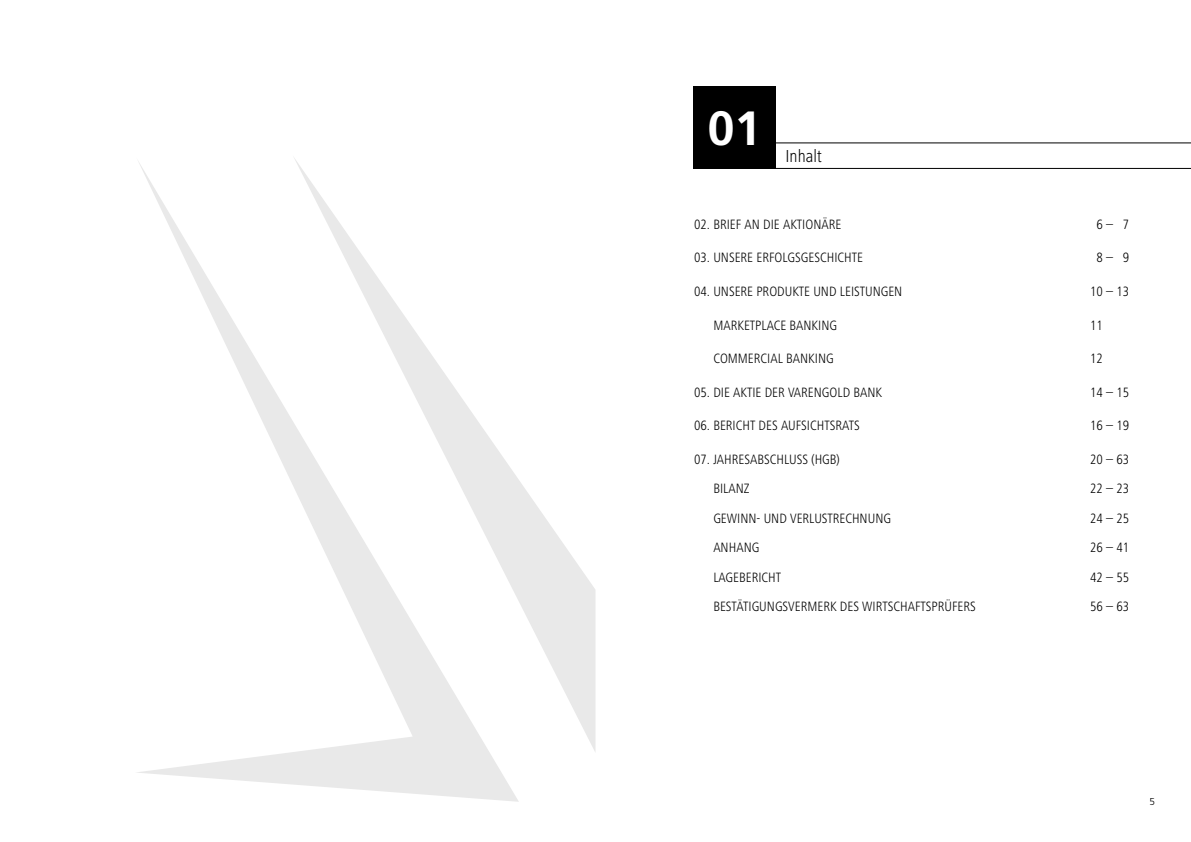
<style>
.page{position:relative;width:1191px;height:842px;background:#fff}
.page>*{position:absolute;margin:0;border:0;box-sizing:border-box;transform-origin:0 0}
.t1{font:700 48px "Frutiger";color:#fff}
.t2{font:300 condensed 18px "Frutiger Next LT";color:#000}
.t3{font:300 condensed 14px "Frutiger Next LT";color:#000}
.t4{font:300 10px "Frutiger";color:#000}
</style>
<div class="page">
<svg style="left:137px;top:161px;width:382px;height:641px"></svg>
<svg style="left:293px;top:158px;width:302px;height:595px"></svg>
<hr style="left:694px;top:143px;width:497px;height:1px;background:#000">
<hr style="left:694px;top:168px;width:497px;height:1px;background:#000">
<div style="left:693px;top:86px;width:83px;height:83px;background:#000"></div>
<h1 class="t1" style="left:708px;top:100px;width:55px">01</h1>
<p class="t2" style="left:785px;top:146px;width:38px">Inhalt</p>
<p class="t3" style="left:694px;top:217px;width:149px">02. BRIEF AN DIE AKTIONÄRE</p>
<p class="t3" style="left:1096px;top:217px;width:34px">6 – 7</p>
<p class="t3" style="left:694px;top:250px;width:170px">03. UNSERE ERFOLGSGESCHICHTE</p>
<p class="t3" style="left:1096px;top:250px;width:34px">8 – 9</p>
<p class="t3" style="left:694px;top:284px;width:210px">04. UNSERE PRODUKTE UND LEISTUNGEN</p>
<p class="t3" style="left:1090px;top:284px;width:41px">10 – 13</p>
<p class="t3" style="left:713px;top:317px;width:125px">MARKETPLACE BANKING</p>
<p class="t3" style="left:1090px;top:317px;width:14px">11</p>
<p class="t3" style="left:713px;top:351px;width:122px">COMMERCIAL BANKING</p>
<p class="t3" style="left:1090px;top:351px;width:14px">12</p>
<p class="t3" style="left:694px;top:384px;width:190px">05. DIE AKTIE DER VARENGOLD BANK</p>
<p class="t3" style="left:1090px;top:384px;width:41px">14 – 15</p>
<p class="t3" style="left:694px;top:418px;width:167px">06. BERICHT DES AUFSICHTSRATS</p>
<p class="t3" style="left:1090px;top:418px;width:41px">16 – 19</p>
<p class="t3" style="left:694px;top:451px;width:147px">07. JAHRESABSCHLUSS (HGB)</p>
<p class="t3" style="left:1090px;top:451px;width:41px">20 – 63</p>
<p class="t3" style="left:713px;top:481px;width:38px">BILANZ</p>
<p class="t3" style="left:1090px;top:481px;width:41px">22 – 23</p>
<p class="t3" style="left:713px;top:510px;width:179px">GEWINN- UND VERLUSTRECHNUNG</p>
<p class="t3" style="left:1090px;top:510px;width:41px">24 – 25</p>
<p class="t3" style="left:713px;top:540px;width:48px">ANHANG</p>
<p class="t3" style="left:1090px;top:540px;width:41px">26 – 41</p>
<p class="t3" style="left:713px;top:569px;width:69px">LAGEBERICHT</p>
<p class="t3" style="left:1090px;top:569px;width:41px">42 – 55</p>
<p class="t3" style="left:713px;top:599px;width:264px">BESTÄTIGUNGSVERMERK DES WIRTSCHAFTSPRÜFERS</p>
<p class="t3" style="left:1090px;top:599px;width:41px">56 – 63</p>
<p class="t4" style="left:1149px;top:795px;width:7px">5</p>
</div>
